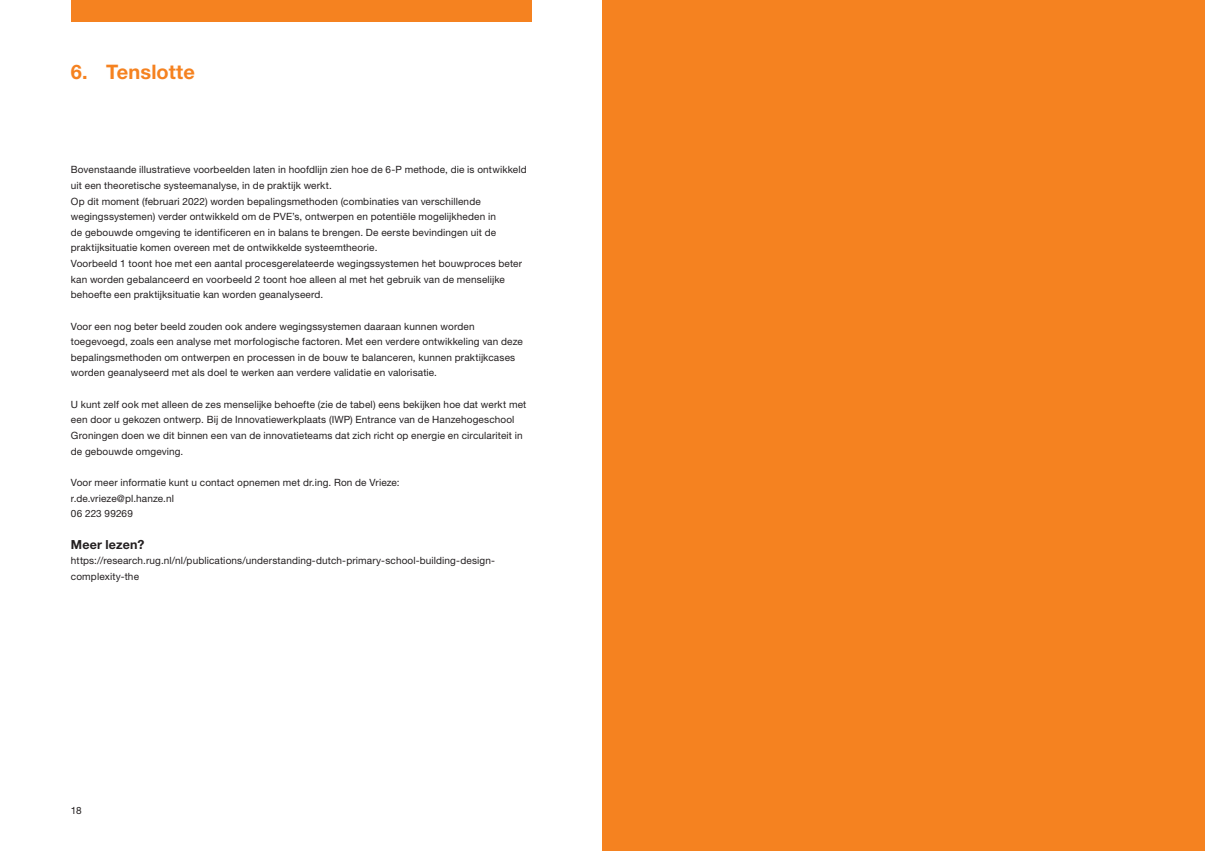
<style>
.page{position:relative;width:1205px;height:851px;background:#fff}
.page>*{position:absolute;margin:0;border:0;box-sizing:border-box;transform-origin:0 0}
.t1{font:700 20px "Helvetica Neue LT Std";letter-spacing:.005em;color:#f58220}
.t2{font:700 12.5px "Helvetica Neue LT Std";letter-spacing:.015em;color:#231f20}
.t3{font:10px/15.6px "Helvetica Neue LT Std";letter-spacing:.015em;color:#231f20}
</style>
<div class="page">
<div style="left:603px;top:0;width:602px;height:850px;background:#f58220"></div>
<div style="left:71px;top:0;width:460px;height:21px;background:#f58220"></div>
<h1 class="t1" style="left:71px;top:60px;width:125px">6. Tenslotte</h1>
<p class="t3" style="left:71px;top:162px;width:457px">Bovenstaande illustratieve voorbeelden laten in hoofdlijn zien hoe de 6-P methode, die is ontwikkeld uit een theoretische systeemanalyse, in de praktijk werkt.<br>Op dit moment (februari 2022) worden bepalingsmethoden (combinaties van verschillende wegingssystemen) verder ontwikkeld om de PVE’s, ontwerpen en potentiële mogelijkheden in<br>de gebouwde omgeving te identificeren en in balans te brengen. De eerste bevindingen uit de praktijksituatie komen overeen met de ontwikkelde systeemtheorie.<br>Voorbeeld 1 toont hoe met een aantal procesgerelateerde wegingssystemen het bouwproces beter kan worden gebalanceerd en voorbeeld 2 toont hoe alleen al met het gebruik van de menselijke behoefte een praktijksituatie kan worden geanalyseerd.</p>
<p class="t3" style="left:71px;top:318px;width:453px">Voor een nog beter beeld zouden ook andere wegingssystemen daaraan kunnen worden toegevoegd, zoals een analyse met morfologische factoren. Met een verdere ontwikkeling van deze bepalingsmethoden om ontwerpen en processen in de bouw te balanceren, kunnen praktijkcases worden geanalyseerd met als doel te werken aan verdere validatie en valorisatie.</p>
<p class="t3" style="left:71px;top:396px;width:457px">U kunt zelf ook met alleen de zes menselijke behoefte (zie de tabel) eens bekijken hoe dat werkt met een door u gekozen ontwerp. Bij de Innovatiewerkplaats (IWP) Entrance van de Hanzehogeschool Groningen doen we dit binnen een van de innovatieteams dat zich richt op energie en circulariteit in de gebouwde omgeving.</p>
<p class="t3" style="left:71px;top:474px;width:330px">Voor meer informatie kunt u contact opnemen met dr.ing. Ron de Vrieze: r.de.vrieze@pl.hanze.nl<br>06 223 99269</p>
<p class="t2" style="left:71px;top:536px;width:75px">Meer lezen?</p>
<p class="t3" style="left:71px;top:552px;width:426px">https://research.rug.nl/nl/publications/understanding-dutch-primary-school-building-design&shy;complexity-the</p>
<p class="t3" style="left:71px;top:802px;width:12px">18</p>
</div>
